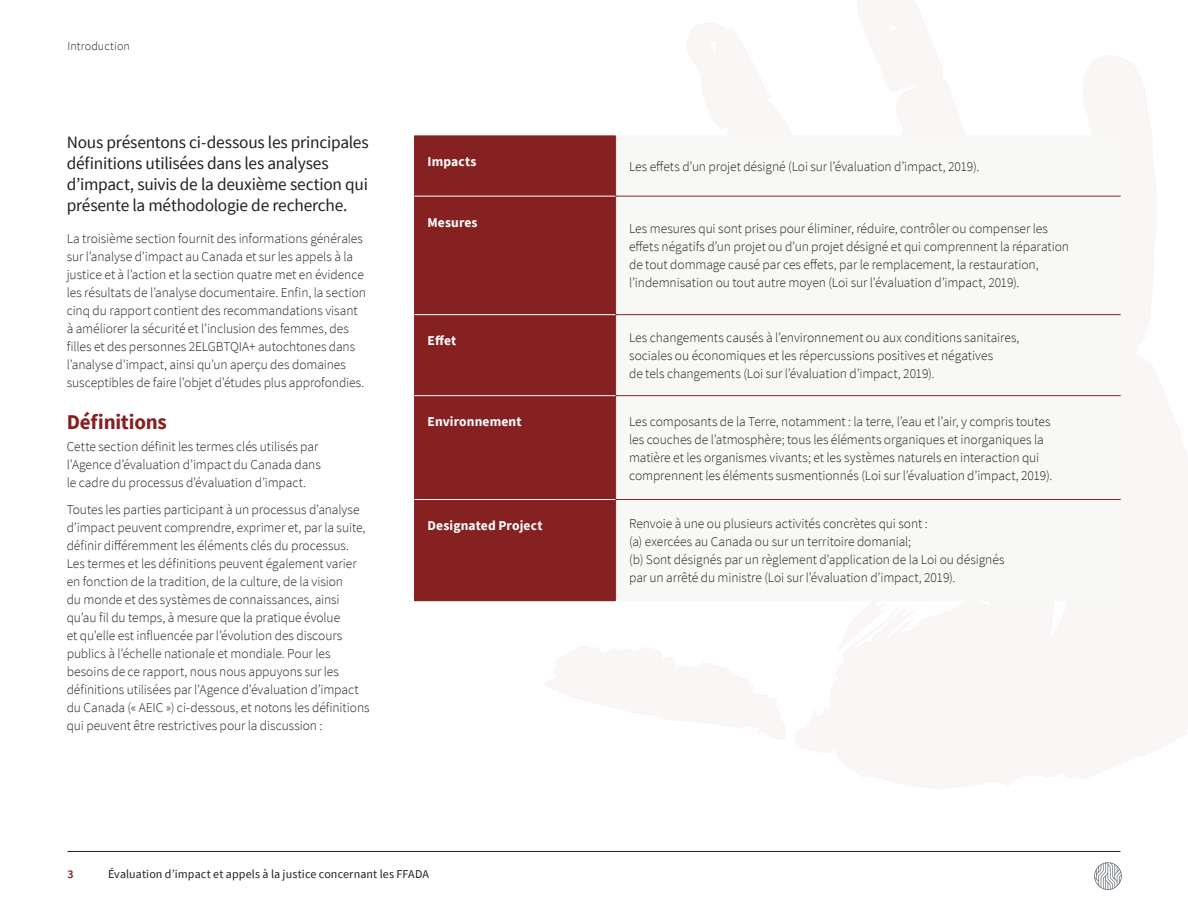
<style>
.page{position:relative;width:1188px;height:918px;background:#fff}
.page>*{position:absolute;margin:0;border:0;box-sizing:border-box;transform-origin:0 0}
.t1{font:700 21px "Source Sans Pro";letter-spacing:-.01em;color:#862122}
.t2{font:17.4px/21px "Source Sans Pro";letter-spacing:-.015em;color:#231f20}
.t3{font:300 13.5px/18px "Source Sans Pro";letter-spacing:-.005em;color:#231f20}
.t4{font:700 13.5px "Source Sans Pro";letter-spacing:.01em;color:#fff}
.t5{font:12px "Source Sans Pro";letter-spacing:.01em;color:#231f20}
.t6{font:300 12px "Source Sans Pro";letter-spacing:.01em;color:#231f20}
.t7{font:600 12px "Source Sans Pro";color:#862122}
</style>
<div class="page">
<div style="left:414px;top:135px;width:202px;height:466px;background:#862122"></div>
<div style="left:616px;top:135px;width:505px;height:466px;background:#f8f8f6"></div>
<hr style="left:615px;top:136px;width:1px;height:60px;background:#862122">
<hr style="left:615px;top:196px;width:1px;height:118px;background:#862122">
<hr style="left:615px;top:315px;width:1px;height:80px;background:#862122">
<hr style="left:615px;top:396px;width:1px;height:103px;background:#862122">
<hr style="left:615px;top:500px;width:1px;height:101px;background:#862122">
<hr style="left:414px;top:196px;width:201px;height:1px;background:#fff">
<hr style="left:615px;top:196px;width:506px;height:1px;background:#862122">
<hr style="left:414px;top:314px;width:201px;height:1px;background:#fff">
<hr style="left:615px;top:314px;width:506px;height:1px;background:#862122">
<hr style="left:414px;top:395px;width:201px;height:1px;background:#fff">
<hr style="left:615px;top:395px;width:506px;height:1px;background:#862122">
<hr style="left:414px;top:499px;width:201px;height:1px;background:#fff">
<hr style="left:615px;top:499px;width:506px;height:1px;background:#862122">
<img style="left:1094px;top:862px;width:28px;height:28px">
<hr style="left:68px;top:851px;width:1052px;height:1px;background:#231f20">
<p class="t6" style="left:68px;top:38px;width:64px">Introduction</p>
<p class="t2" style="left:67px;top:132px;width:304px">Nous présentons ci-dessous les principales définitions utilisées dans les analyses d’impact, suivis de la deuxième section qui présente la méthodologie de recherche.</p>
<p class="t3" style="left:67px;top:230px;width:301px">La troisième section fournit des informations générales sur l’analyse d’impact au Canada et sur les appels à la justice et à l’action et la section quatre met en évidence les résultats de l’analyse documentaire. Enfin, la section cinq du rapport contient des recommandations visant à améliorer la sécurité et l’inclusion des femmes, des filles et des personnes 2ELGBTQIA+ autochtones dans l’analyse d’impact, ainsi qu’un aperçu des domaines susceptibles de faire l’objet d’études plus approfondies.</p>
<h1 class="t1" style="left:67px;top:408px;width:102px">Définitions</h1>
<p class="t3" style="left:67px;top:438px;width:256px">Cette section définit les termes clés utilisés par l’Agence d’évaluation d’impact du Canada dans le cadre du processus d’évaluation d’impact.</p>
<p class="t3" style="left:67px;top:501px;width:304px">Toutes les parties participant à un processus d’analyse d’impact peuvent comprendre, exprimer et, par la suite, définir différemment les éléments clés du processus.<br>Les termes et les définitions peuvent également varier en fonction de la tradition, de la culture, de la vision<br>du monde et des systèmes de connaissances, ainsi qu’au fil du temps, à mesure que la pratique évolue<br>et qu’elle est influencée par l’évolution des discours publics à l’échelle nationale et mondiale. Pour les besoins de ce rapport, nous nous appuyons sur les définitions utilisées par l’Agence d’évaluation d’impact du Canada (« AEIC ») ci-dessous, et notons les définitions qui peuvent être restrictives pour la discussion :</p>
<p class="t4" style="left:428px;top:152px;width:51px">Impacts</p>
<p class="t3" style="left:629px;top:157px;width:352px">Les effets d’un projet désigné (Loi sur l’évaluation d’impact, 2019).</p>
<p class="t4" style="left:428px;top:213px;width:52px">Mesures</p>
<p class="t3" style="left:629px;top:220px;width:442px">Les mesures qui sont prises pour éliminer, réduire, contrôler ou compenser les effets négatifs d’un projet ou d’un projet désigné et qui comprennent la réparation de tout dommage causé par ces effets, par le remplacement, la restauration, l’indemnisation ou tout autre moyen (Loi sur l’évaluation d’impact, 2019).</p>
<p class="t4" style="left:428px;top:331px;width:30px">Effet</p>
<p class="t3" style="left:629px;top:329px;width:392px">Les changements causés à l’environnement ou aux conditions sanitaires, sociales ou économiques et les répercussions positives et négatives<br>de tels changements (Loi sur l’évaluation d’impact, 2019).</p>
<p class="t4" style="left:428px;top:412px;width:96px">Environnement</p>
<p class="t3" style="left:629px;top:412px;width:425px">Les composants de la Terre, notamment : la terre, l’eau et l’air, y compris toutes les couches de l’atmosphère; tous les éléments organiques et inorganiques la matière et les organismes vivants; et les systèmes naturels en interaction qui comprennent les éléments susmentionnés (Loi sur l’évaluation d’impact, 2019).</p>
<p class="t4" style="left:428px;top:516px;width:117px">Designated Project</p>
<p class="t3" style="left:629px;top:515px;width:377px">Renvoie à une ou plusieurs activités concrètes qui sont :<br>(a) exercées au Canada ou sur un territoire domanial;<br>(b) Sont désignés par un règlement d’application de la Loi ou désignés par un arrêté du ministre (Loi sur l’évaluation d’impact, 2019).</p>
<p class="t7" style="left:68px;top:866px;width:8px">3</p>
<p class="t5" style="left:108px;top:866px;width:323px">Évaluation d’impact et appels à la justice concernant les FFADA</p>
</div>
